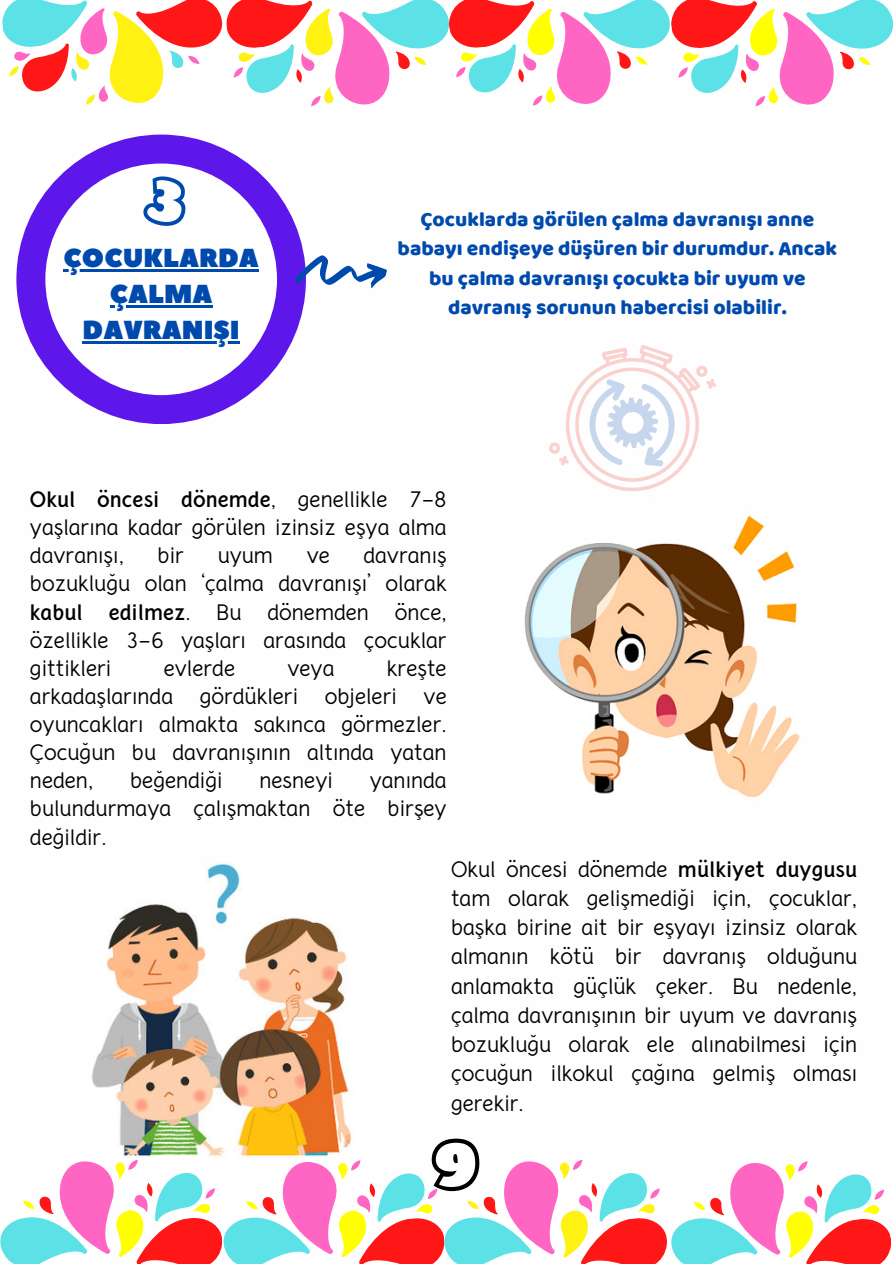
<style>
.page{position:relative;width:893px;height:1264px;background:#fff}
.page>*{position:absolute;margin:0;border:0;box-sizing:border-box;transform-origin:0 0}
.t1{font:60px "ZT Arturo Heavyoutline";color:#000}
.t2{font:25.95px/36px "Peace Sans";color:#004aad;text-align:center}
.t3{font:21px/29.2px "Baloo";color:#004aad;text-align:center}
.t4{font:19.5px/28.2px "Crusoe Text";color:#000;text-align:justify}
.t5{font:19.5px/29.2px "Crusoe Text";color:#010101;text-align:justify}
.t6{font:700 19.5px "Crusoe Text";color:#000}
.s1{font-weight:700}
.s2{font-weight:400}
</style>
<div class="page">
<svg style="left:2px;top:0;width:890px;height:106px"></svg>
<svg style="left:0;top:1159px;width:891px;height:104px"></svg>
<svg style="left:16px;top:135px;width:290px;height:289px"></svg>
<svg style="left:295px;top:255px;width:92px;height:33px"></svg>
<img style="left:524px;top:515px;width:276px;height:283px">
<img style="left:92px;top:862px;width:263px;height:295px">
<svg style="left:546px;top:345px;width:172px;height:201px"></svg>
<hr style="left:63px;top:269px;width:196px;height:3px;background:#004aad">
<hr style="left:110px;top:305px;width:102px;height:3px;background:#004aad">
<hr style="left:82px;top:341px;width:158px;height:3px;background:#004aad">
<svg style="left:141px;top:173px;width:51px;height:57px"></svg>
<h2 class="t2" style="left:63px;top:241px;width:197px">ÇOCUKLARDA<br>ÇALMA<br>DAVRANIŞI</h2>
<p class="t3" style="left:397px;top:204px;width:441px">Çocuklarda görülen çalma davranışı anne babayı endişeye düşüren bir durumdur. Ancak bu çalma davranışı çocukta bir uyum ve davranış sorunun habercisi olabilir.</p>
<p class="t4" style="left:30px;top:485px;width:418px"><span class="s1">Okul öncesi dönemde</span>, genellikle 7-8 yaşlarına kadar görülen izinsiz eşya alma davranışı,</p>
<p class="t4" style="left:30px;top:541px;width:418px;text-align:right">davranış<br>bozukluğu olan ‘çalma davranışı’ olarak</p>
<p class="t6" style="left:30px;top:600px;width:54px">kabul</p>
<p class="t6" style="left:109px;top:600px;width:83px">edilmez<span class="s2">.</span></p>
<p class="t4" style="left:216px;top:597px;width:26px">Bu</p>
<p class="t4" style="left:267px;top:597px;width:103px">dönemden</p>
<p class="t4" style="left:158px;top:541px;width:28px">bir</p>
<p class="t4" style="left:218px;top:541px;width:57px">uyum</p>
<p class="t4" style="left:306px;top:541px;width:25px">ve</p>
<p class="t4" style="left:30px;top:597px;width:418px;text-indent:365px">önce, özellikle 3-6 yaşları arasında çocuklar gittikleri</p>
<p class="t4" style="left:164px;top:654px;width:73px">evlerde</p>
<p class="t4" style="left:287px;top:654px;width:48px">veya</p>
<p class="t4" style="left:387px;top:654px;width:61px">kreşte</p>
<p class="t4" style="left:30px;top:682px;width:145px">arkadaşlarında</p>
<p class="t4" style="left:200px;top:682px;width:100px">gördükleri</p>
<p class="t4" style="left:325px;top:682px;width:74px">objeleri</p>
<p class="t4" style="left:30px;top:682px;width:418px;text-indent:393px">ve oyuncakları almakta sakınca görmezler.<br>Çocuğun bu davranışının altında yatan neden,</p>
<p class="t4" style="left:130px;top:766px;width:94px">beğendiği</p>
<p class="t4" style="left:259px;top:766px;width:75px">nesneyi</p>
<p class="t4" style="left:30px;top:766px;width:418px;text-indent:340px">yanında bulundurmaya çalışmaktan öte birşey değildir.</p>
<p class="t5" style="left:451px;top:854px;width:407px">Okul öncesi dönemde <span class="s1">mülkiyet duygusu </span>tam olarak gelişmediği için, çocuklar, başka birine ait bir eşyayı izinsiz olarak almanın kötü bir davranış olduğunu anlamakta güçlük çeker. Bu nedenle, çalma davranışının bir uyum ve davranış bozukluğu olarak ele alınabilmesi için çocuğun ilkokul çağına gelmiş olması gerekir.</p>
<h1 class="t1" style="left:435px;top:1130px;width:44px">9</h1>
</div>
